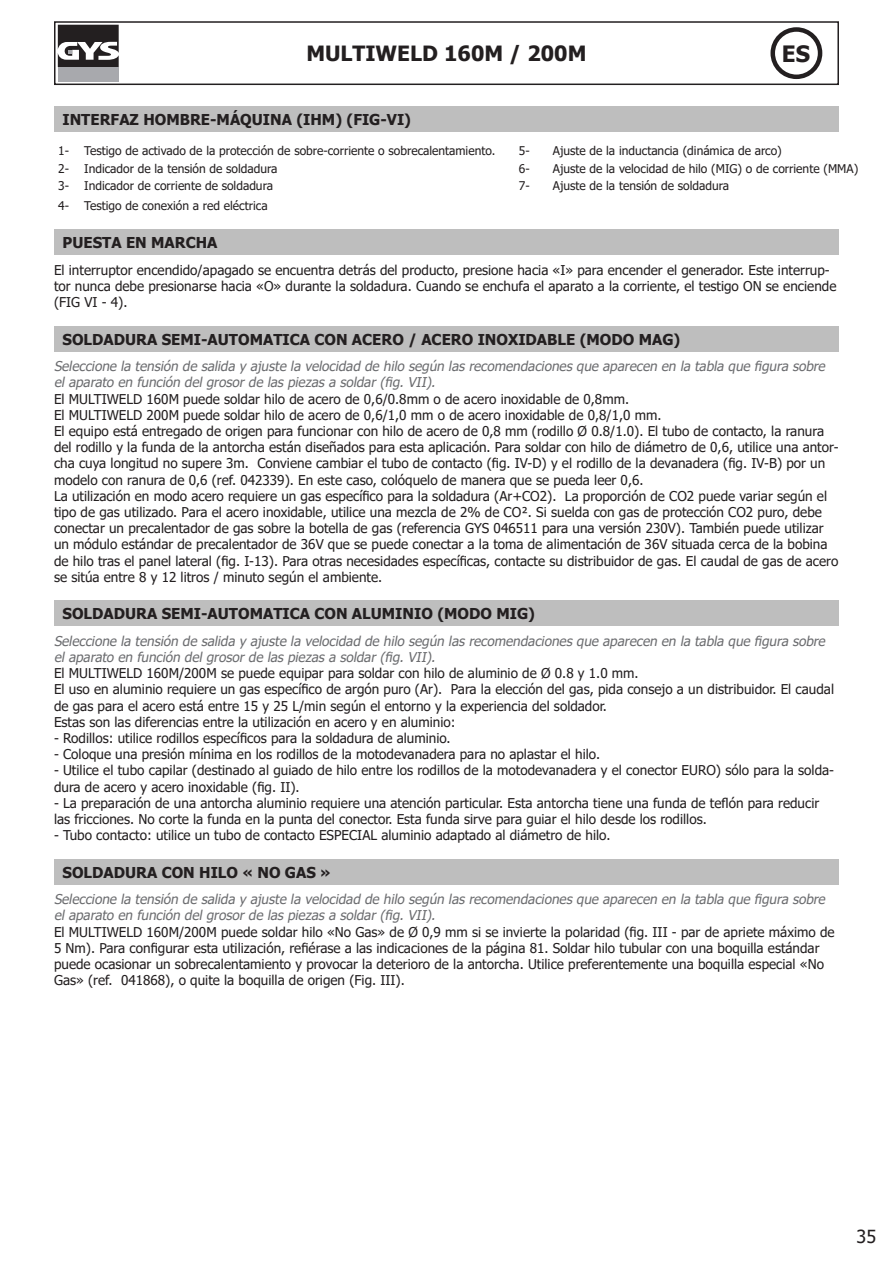
<style>
.page{position:relative;width:893px;height:1263px;background:#fff}
.page>*{position:absolute;margin:0;border:0;box-sizing:border-box;transform-origin:0 0}
.t1{font:700 22.5px "Tahoma";color:#231f20}
.t2{font:700 21px "Tahoma";color:#231f20}
.t3{font:18px "Tahoma";color:#231f20}
.t4{font:700 15px "Tahoma";color:#231f20}
.t5{font:13.5px/16.2px "Tahoma";color:#231f20}
.t6{font:italic 13.5px/16.2px "Tahoma";color:#6c6d70}
.t7{font:12px "Tahoma";color:#231f20}
</style>
<div class="page">
<div style="left:54px;top:21px;width:785px;height:64px;border:2px solid #231f20"></div>
<div style="left:770px;top:27px;width:52px;height:52px;border:4px solid #231f20;border-radius:50%"></div>
<div style="left:58px;top:67px;width:61px;height:14px;background:#a8a9ad"></div>
<svg style="left:58px;top:25px;width:61px;height:42px"></svg>
<div style="left:54px;top:106px;width:784px;height:26px;background:#bebebe"></div>
<div style="left:54px;top:230px;width:784px;height:25px;background:#bebebe"></div>
<div style="left:54px;top:326px;width:784px;height:25px;background:#bebebe"></div>
<div style="left:54px;top:601px;width:784px;height:25px;background:#bebebe"></div>
<div style="left:54px;top:859px;width:784px;height:25px;background:#bebebe"></div>
<p class="t2" style="left:306px;top:39px;width:282px">MULTIWELD 160M / 200M</p>
<p class="t1" style="left:782px;top:38px;width:30px">ES</p>
<p class="t4" style="left:63px;top:109px;width:350px">INTERFAZ HOMBRE-MÁQUINA (IHM) (FIG-VI)</p>
<p class="t7" style="left:58px;top:142px;width:12px">1-</p>
<p class="t7" style="left:84px;top:142px;width:413px">Testigo de activado de la protección de sobre-corriente o sobrecalentamiento.</p>
<p class="t7" style="left:519px;top:142px;width:12px">5-</p>
<p class="t7" style="left:553px;top:142px;width:231px">Ajuste de la inductancia (dinámica de arco)</p>
<p class="t7" style="left:58px;top:160px;width:12px">2-</p>
<p class="t7" style="left:84px;top:160px;width:195px">Indicador de la tensión de soldadura</p>
<p class="t7" style="left:519px;top:160px;width:12px">6-</p>
<p class="t7" style="left:553px;top:160px;width:307px">Ajuste de la velocidad de hilo (MIG) o de corriente (MMA)</p>
<p class="t7" style="left:58px;top:178px;width:12px">3-</p>
<p class="t7" style="left:84px;top:178px;width:190px">Indicador de corriente de soldadura</p>
<p class="t7" style="left:519px;top:178px;width:12px">7-</p>
<p class="t7" style="left:553px;top:178px;width:178px">Ajuste de la tensión de soldadura</p>
<p class="t7" style="left:58px;top:198px;width:12px">4-</p>
<p class="t7" style="left:84px;top:198px;width:185px">Testigo de conexión a red eléctrica</p>
<p class="t4" style="left:63px;top:232px;width:156px">PUESTA EN MARCHA</p>
<p class="t5" style="left:54px;top:262px;width:784px">El interruptor encendido/apagado se encuentra detrás del producto, presione hacia «I» para encender el generador. Este interrup&shy;tor nunca debe presionarse hacia «O» durante la soldadura. Cuando se enchufa el aparato a la corriente, el testigo ON se enciende (FIG VI - 4).</p>
<p class="t4" style="left:63px;top:328px;width:619px">SOLDADURA SEMI-AUTOMATICA CON ACERO / ACERO INOXIDABLE (MODO MAG)</p>
<p class="t6" style="left:54px;top:359px;width:776px">Seleccione la tensión de salida y aj uste la velocidad de hilo según lasrecomendacionesque aparecen en la tabla que figura sobre elaparato en función delgrosorde laspiezasa soldar(fig.VII).</p>
<p class="t5" style="left:54px;top:391px;width:577px">El MULTIWELD 160M puede soldar hilo de acero de 0,6/0.8mm o de acero inoxidable de 0,8mm.</p>
<p class="t5" style="left:54px;top:407px;width:609px">El MULTIWELD 200M puede soldar hilo de acero de 0,6/1,0 mm o de acero inoxidable de 0,8/1,0 mm.</p>
<p class="t5" style="left:54px;top:424px;width:786px">El equipo está entregado de origen para funcionar con hilo de acero de 0,8 mm (rodillo Ø 0.8/1.0). El tubo de contacto, la ranura del rodillo y la funda de la antorcha están diseñados para esta aplicación. Para soldar con hilo de diámetro de 0,6, utilice una antor&shy;cha cuya longitud no supere 3m. Conviene cambiar el tubo de contacto (fig. IV-D) y el rodillo de la devanadera (fig. IV-B) por un modelo con ranura de 0,6 (ref. 042339). En este caso, colóquelo de manera que se pueda leer 0,6.</p>
<p class="t5" style="left:54px;top:488px;width:786px">La utilización en modo acero requiere un gas específico para la soldadura (Ar+CO2). La proporción de CO2 puede variar según el tipo de gas utilizado. Para el acero inoxidable, utilice una mezcla de 2% de CO². Si suelda con gas de protección CO2 puro, debe conectar un precalentador de gas sobre la botella de gas (referencia GYS 046511 para una versión 230V). También puede utilizar un módulo estándar de precalentador de 36V que se puede conectar a la toma de alimentación de 36V situada cerca de la bobina de hilo tras el panel lateral (fig. I-13). Para otras necesidades específicas, contacte su distribuidor de gas. El caudal de gas de acero se sitúa entre 8 y 12 litros / minuto según el ambiente.</p>
<p class="t4" style="left:63px;top:603px;width:474px">SOLDADURA SEMI-AUTOMATICA CON ALUMINIO (MODO MIG)</p>
<p class="t6" style="left:54px;top:633px;width:776px">Seleccione la tensión de salida y aj uste la velocidad de hilo según lasrecomendacionesque aparecen en la tabla que figura sobre elaparato en función delgrosorde laspiezasa soldar(fig.VII).</p>
<p class="t5" style="left:54px;top:666px;width:586px">El MULTIWELD 160M/200M se puede equipar para soldar con hilo de aluminio de Ø 0.8 y 1.0 mm.</p>
<p class="t5" style="left:54px;top:682px;width:782px">El uso en aluminio requiere un gas específico de argón puro (Ar). Para la elección del gas, pida consejo a un distribuidor. El caudal de gas para el acero está entre 15 y 25 L/min según el entorno y la experiencia del soldador.</p>
<p class="t5" style="left:54px;top:714px;width:403px">Estas son las diferencias entre la utilización en acero y en aluminio:</p>
<p class="t5" style="left:54px;top:731px;width:398px">- Rodillos: utilice rodillos específicos para la soldadura de aluminio.</p>
<p class="t5" style="left:54px;top:747px;width:548px">- Coloque una presión mínima en los rodillos de la motodevanadera para no aplastar el hilo.</p>
<p class="t5" style="left:54px;top:763px;width:782px">- Utilice el tubo capilar (destinado al guiado de hilo entre los rodillos de la motodevanadera y el conector EURO) sólo para la solda&shy;dura de acero y acero inoxidable (fig. II).</p>
<p class="t5" style="left:54px;top:795px;width:767px">- La preparación de una antorcha aluminio requiere una atención particular. Esta antorcha tiene una funda de teflón para reducir las fricciones. No corte la funda en la punta del conector. Esta funda sirve para guiar el hilo desde los rodillos.</p>
<p class="t5" style="left:54px;top:828px;width:558px">- Tubo contacto: utilice un tubo de contacto ESPECIAL aluminio adaptado al diámetro de hilo.</p>
<p class="t4" style="left:63px;top:861px;width:270px">SOLDADURA CON HILO « NO GAS »</p>
<p class="t6" style="left:54px;top:892px;width:776px">Seleccione la tensión de salida y aj uste la velocidad de hilo según lasrecomendacionesque aparecen en la tabla que figura sobre elaparato en función delgrosorde laspiezasa soldar(fig.VII).</p>
<p class="t5" style="left:54px;top:924px;width:782px">El MULTIWELD 160M/200M puede soldar hilo «No Gas» de Ø 0,9 mm si se invierte la polaridad (fig. III - par de apriete máximo de 5 Nm). Para configurar esta utilización, refiérase a las indicaciones de la página 81. Soldar hilo tubular con una boquilla estándar puede ocasionar un sobrecalentamiento y provocar la deterioro de la antorcha. Utilice preferentemente una boquilla especial «No Gas» (ref. 041868), o quite la boquilla de origen (Fig. III).</p>
<p class="t3" style="left:856px;top:1224px;width:21px">35</p>
</div>
